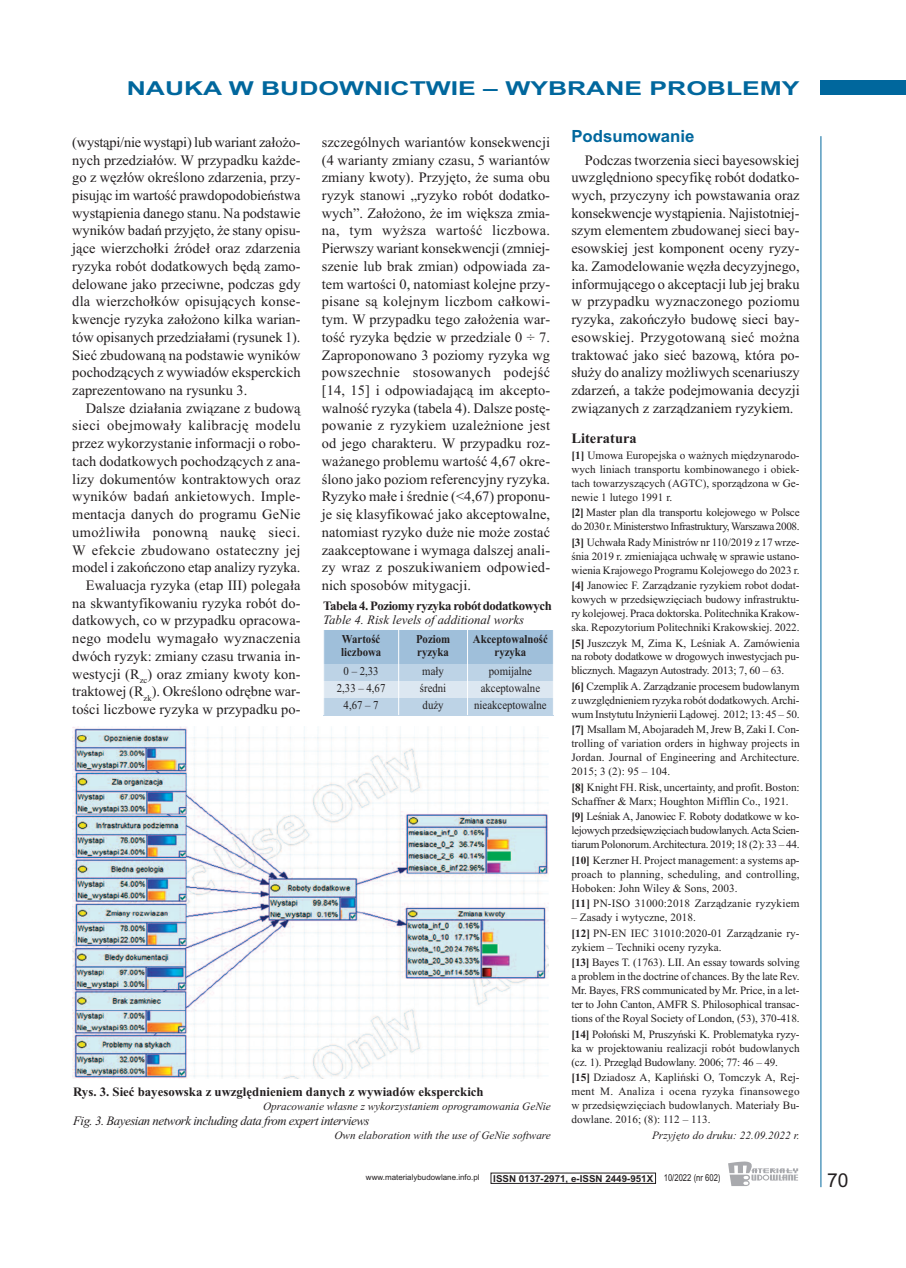
<style>
.page{position:relative;width:906px;height:1268px;background:#fff}
.page>*{position:absolute;margin:0;border:0;box-sizing:border-box;transform-origin:0 0}
.t1{font:700 19.2px "Arial";color:#00679d;scale:1.38 1}
.t2{font:19.2px "Arial";color:#231f20}
.t3{font:700 16.8px "Arial";color:#00679d}
.t4{font:14.4px/17.7px "Times New Roman";letter-spacing:.005em;color:#231f20;text-align:justify}
.t5{font:700 14.4px "Times New Roman";letter-spacing:.005em;color:#231f20}
.t6{font:700 12.75px "Times New Roman";color:#231f20}
.t7{font:italic 12.75px "Times New Roman";letter-spacing:-.035em;color:#231f20}
.t8{font:700 12.75px "Times New Roman";letter-spacing:-.035em;color:#231f20}
.t9{font:italic 12.75px "Times New Roman";color:#231f20}
.t10{font:12px "Times New Roman";color:#231f20;scale:.9 1}
.t11{font:700 12px/12.8px "Times New Roman";color:#231f20;scale:.9 1}
.t12{font:11.25px/14px "Times New Roman";letter-spacing:-.005em;color:#231f20;text-align:justify}
.t13{font:italic 11.25px "Times New Roman";color:#231f20}
.t14{font:11.25px/14px "Times New Roman";letter-spacing:-.03em;color:#231f20}
.t15{font:11.25px "Times New Roman";letter-spacing:.02em;color:#231f20}
.t16{font:700 9.6px "Arial";color:#231f20}
.t17{font:7.95px "Arial";color:#231f20}
.s1{font-weight:700}
.s2{font-weight:400}
</style>
<div class="page">
<div style="left:821px;top:81px;width:85px;height:14px;background:#00679d"></div>
<hr style="left:820px;top:136px;width:1px;height:1050px;background:#00679d">
<svg style="left:728px;top:1161px;width:70px;height:24px"></svg>
<img style="left:72px;top:726px;width:477px;height:352px">
<div style="left:323px;top:630px;width:76px;height:34px;background:#9fbfda"></div>
<div style="left:399px;top:630px;width:68px;height:34px;background:#9fbfda"></div>
<div style="left:467px;top:630px;width:87px;height:34px;background:#9fbfda"></div>
<div style="left:323px;top:664px;width:76px;height:17px;background:#bdd3e6"></div>
<div style="left:399px;top:664px;width:68px;height:17px;background:#bdd3e6"></div>
<div style="left:467px;top:664px;width:87px;height:17px;background:#bdd3e6"></div>
<div style="left:323px;top:681px;width:76px;height:17px;background:#dce7f1"></div>
<div style="left:399px;top:681px;width:68px;height:17px;background:#dce7f1"></div>
<div style="left:467px;top:681px;width:87px;height:17px;background:#dce7f1"></div>
<div style="left:323px;top:698px;width:76px;height:17px;background:#bdd3e6"></div>
<div style="left:399px;top:698px;width:68px;height:17px;background:#bdd3e6"></div>
<div style="left:467px;top:698px;width:87px;height:17px;background:#bdd3e6"></div>
<hr style="left:323px;top:630px;width:1px;height:85px;background:#fff">
<hr style="left:398px;top:630px;width:1px;height:85px;background:#fff">
<hr style="left:467px;top:630px;width:1px;height:85px;background:#fff">
<hr style="left:553px;top:630px;width:1px;height:85px;background:#fff">
<h1 class="t1" style="left:127px;top:77px;width:489px">NAUKA W BUDOWNICTWIE – WYBRANE PROBLEMY</h1>
<p class="t4" style="left:72px;top:133px;width:230px">(wystąpi/nie wystąpi) lub wariant założo&shy;nych przedziałów. W przypadku każde&shy;go z węzłów określono zdarzenia, przy&shy;pisując im wartość prawdopodobieństwa wystąpienia danego stanu. Na podstawie wyników badań przyjęto, że stany opisu&shy;jące wierzchołki źródeł oraz zdarzenia ryzyka robót dodatkowych będą zamo&shy;delowane jako przeciwne, podczas gdy dla wierzchołków opisujących konse&shy;kwencje ryzyka założono kilka warian&shy;tów opisanych przedziałami (rysunek 1).<br>Sieć zbudowaną na podstawie wyników pochodzących z wywiadów eksperckich zaprezentowano na rysunku 3.</p>
<p class="t4" style="left:72px;top:399px;width:230px;text-align:right">Dalsze działania związane z budową sieci obejmowały kalibrację modelu przez wykorzystanie informacji o robo&shy;tach dodatkowych pochodzących z ana&shy;lizy dokumentów kontraktowych oraz wyników badań ankietowych. Imple&shy;mentacja danych do programu GeNie umożliwiła ponowną naukę sieci.<br>W efekcie zbudowano ostateczny jej model i zakończono etap analizy ryzyka.<br>Ewaluacja ryzyka (etap III) polegała na skwantyfikowaniu ryzyka robót do&shy;datkowych, co w przypadku opracowa&shy;nego modelu wymagało wyznaczenia dwóch ryzyk: zmiany czasu trwania in&shy;westycji (R<sub>zc</sub>) oraz zmiany kwoty kon&shy;traktowej (R<sub>zk</sub>). Określono odrębne war&shy;tości liczbowe ryzyka w przypadku po-</p>
<p class="t4" style="left:322px;top:133px;width:230px">szczególnych wariantów konsekwencji (4 warianty zmiany czasu, 5 wariantów zmiany kwoty). Przyjęto, że suma obu ryzyk stanowi „ryzyko robót dodatko&shy;wych”. Założono, że im większa zmia&shy;na, tym wyższa wartość liczbowa.<br>Pierwszy wariant konsekwencji (zmniej&shy;szenie lub brak zmian) odpowiada za&shy;tem wartości 0, natomiast kolejne przy&shy;pisane są kolejnym liczbom całkowi&shy;tym. W przypadku tego założenia war&shy;tość ryzyka będzie w przedziale 0 ÷ 7.<br>Zaproponowano 3 poziomy ryzyka wg powszechnie stosowanych podejść [14, 15] i odpowiadającą im akcepto&shy;walność ryzyka (tabela 4). Dalsze postę&shy;powanie z ryzykiem uzależnione jest od jego charakteru. W przypadku roz&shy;ważanego problemu wartość 4,67 okre&shy;ślono jako poziom referencyjny ryzyka.<br>Ryzyko małe i średnie (&lt;4,67) proponu&shy;je się klasyfikować jako akceptowalne, natomiast ryzyko duże nie może zostać zaakceptowane i wymaga dalszej anali&shy;zy wraz z poszukiwaniem odpowied&shy;nich sposobów mitygacji.</p>
<p class="t8" style="left:323px;top:597px;width:230px">Tabela 4. Poziomy ryzyka robót dodatkowych</p>
<p class="t9" style="left:323px;top:612px;width:202px">Table 4. Risk levels of additional works</p>
<p class="t11" style="left:341px;top:633px;width:46px">Wartość liczbowa</p>
<p class="t11" style="left:416px;top:633px;width:39px">Poziom ryzyka</p>
<p class="t11" style="left:473px;top:633px;width:85px;text-align:center">Akceptowalność ryzyka</p>
<p class="t10" style="left:344px;top:664px;width:40px">0 – 2,33</p>
<p class="t10" style="left:422px;top:664px;width:25px">mały</p>
<p class="t10" style="left:489px;top:664px;width:49px">pomijalne</p>
<p class="t10" style="left:337px;top:681px;width:55px">2,33 – 4,67</p>
<p class="t10" style="left:420px;top:681px;width:31px">średni</p>
<p class="t10" style="left:481px;top:681px;width:67px">akceptowalne</p>
<p class="t10" style="left:344px;top:698px;width:40px">4,67 – 7</p>
<p class="t10" style="left:422px;top:698px;width:25px">duży</p>
<p class="t10" style="left:474px;top:698px;width:82px">nieakceptowalne</p>
<p class="t6" style="left:73px;top:1083px;width:412px">Rys. 3. Sieć bayesowska z uwzględnieniem danych z wywiadów eksperckich</p>
<p class="t13" style="left:263px;top:1099px;width:289px">Opracowanie własne z wykorzystaniem oprogramowania GeNie</p>
<p class="t7" style="left:73px;top:1112px;width:298px">Fig. 3. Bayesian network including data from expert interviews</p>
<p class="t13" style="left:334px;top:1128px;width:218px">Own elaboration with the use of GeNie software</p>
<p class="t3" style="left:571px;top:126px;width:125px">Podsumowanie</p>
<p class="t4" style="left:571px;top:151px;width:230px;text-indent:13px">Podczas tworzenia sieci bayesowskiej uwzględniono specyfikę robót dodatko&shy;wych, przyczyny ich powstawania oraz konsekwencje wystąpienia. Najistotniej&shy;szym elementem zbudowanej sieci bay&shy;esowskiej jest komponent oceny ryzy&shy;ka. Zamodelowanie węzła decyzyjnego, informującego o akceptacji lub jej braku w przypadku wyznaczonego poziomu ryzyka, zakończyło budowę sieci bay&shy;esowskiej. Przygotowaną sieć można traktować jako sieć bazową, która po&shy;służy do analizy możliwych scenariuszy zdarzeń, a także podejmowania decyzji związanych z zarządzaniem ryzykiem.</p>
<p class="t5" style="left:571px;top:429px;width:67px">Literatura</p>
<p class="t12" style="left:571px;top:448px;width:230px"><span class="s1">[1]</span> Umowa Europejska o ważnych międzynarodo&shy;wych liniach transportu kombinowanego i obiek&shy;tach towarzyszących (AGTC), sporządzona w Ge&shy;newie 1 lutego 1991 r.</p>
<p class="t14" style="left:571px;top:505px;width:230px"><span class="s1">[2]</span> Master plan dla transportu kolejowego w Polsce do 2030 r. Ministerstwo Infrastruktury,Warszawa 2008.</p>
<p class="t12" style="left:571px;top:534px;width:230px"><span class="s1">[3]</span> Uchwała Rady Ministrów nr 110/2019 z 17 wrze&shy;śnia 2019 r. zmieniająca uchwałę w sprawie ustano&shy;wienia Krajowego Programu Kolejowego do 2023 r.</p>
<p class="t12" style="left:571px;top:578px;width:230px"><span class="s1">[4]</span> Janowiec F. Zarządzanie ryzykiem robot dodat&shy;kowych w przedsięwzięciach budowy infrastruktu&shy;ry kolejowej. Praca doktorska. Politechnika Krakow&shy;ska. Repozytorium Politechniki Krakowskiej. 2022.</p>
<p class="t12" style="left:571px;top:635px;width:230px"><span class="s1">[5]</span> Juszczyk M, Zima K, Leśniak A. Zamówienia na roboty dodatkowe w drogowych inwestycjach pu&shy;blicznych. Magazyn Autostrady. 2013; 7, 60 – 63.</p>
<p class="t12" style="left:571px;top:679px;width:230px"><span class="s1">[6]</span> Czemplik A. Zarządzanie procesem budowlanym z uwzględnieniem ryzyka robót dodatkowych.Archi&shy;wum Instytutu Inżynierii Lądowej. 2012; 13: 45 – 50.</p>
<p class="t12" style="left:571px;top:722px;width:230px"><span class="s1">[7]</span> Msallam M,Abojaradeh M, Jrew B, Zaki I. Con&shy;trolling of variation orders in highway projects in Jordan. Journal of Engineering and Architecture.<br>2015; 3 (2): 95 – 104.</p>
<p class="t12" style="left:571px;top:779px;width:230px"><span class="s1">[8]</span> Knight FH. Risk, uncertainty, and profit. Boston:<br>Schaffner &amp; Marx; Houghton Mifflin Co., 1921.</p>
<p class="t12" style="left:571px;top:809px;width:230px"><span class="s1">[9]</span> Leśniak A, Janowiec F. Roboty dodatkowe w ko&shy;lejowych przedsięwzięciach budowlanych.Acta Scien&shy;tiarum Polonorum.Architectura. 2019; 18 (2): 33 – 44.</p>
<p class="t12" style="left:571px;top:852px;width:230px"><span class="s1">[10]</span> Kerzner H. Project management: a systems ap&shy;proach to planning, scheduling, and controlling, Hoboken: John Wiley &amp; Sons, 2003.</p>
<p class="t15" style="left:571px;top:896px;width:230px"><span class="s1">[11]</span> PN-ISO 31000:2018 Zarządzanie ryzykiem</p>
<p class="t12" style="left:571px;top:909px;width:230px;line-height:15.6px">– Zasady i wytyczne, 2018.<br><span class="s1">[12]</span> PN-EN IEC 31010:2020-01 Zarządzanie ry-</p>
<p class="t12" style="left:571px;top:938px;width:230px;line-height:15.6px">zykiem – Techniki oceny ryzyka.<br><span class="s1">[13]</span> Bayes T. (1763). LII. An essay towards solving</p>
<p class="t12" style="left:571px;top:969px;width:230px">a problem in the doctrine of chances. By the late Rev.<br>Mr. Bayes, FRS communicated by Mr. Price, in a let&shy;ter to John Canton, AMFR S. Philosophical transac&shy;tions of the Royal Society of London, (53), 370-418.</p>
<p class="t12" style="left:571px;top:1026px;width:230px"><span class="s1">[14]</span> Połoński M, Pruszyński K. Problematyka ryzy&shy;ka w projektowaniu realizacji robót budowlanych (cz. 1). Przegląd Budowlany. 2006; 77: 46 – 49.</p>
<p class="t12" style="left:571px;top:1070px;width:230px"><span class="s1">[15]</span> Dziadosz A, Kapliński O, Tomczyk A, Rej&shy;ment M. Analiza i ocena ryzyka finansowego w przedsięwzięciach budowlanych. Materiały Bu&shy;dowlane. 2016; (8): 112 – 113.</p>
<p class="t13" style="left:652px;top:1127px;width:149px">Przyjęto do druku: 22.09.2022 r.</p>
<p class="t17" style="left:366px;top:1172px;width:115px">www.materialybudowlane.info.pl</p>
<p class="t16" style="left:493px;top:1172px;width:229px">ISSN 0137-2971, e-ISSN 2449-951X <span class="s2">10/2022 (nr 602)</span></p>
<h1 class="t2" style="left:827px;top:1168px;width:23px">70</h1>
</div>
